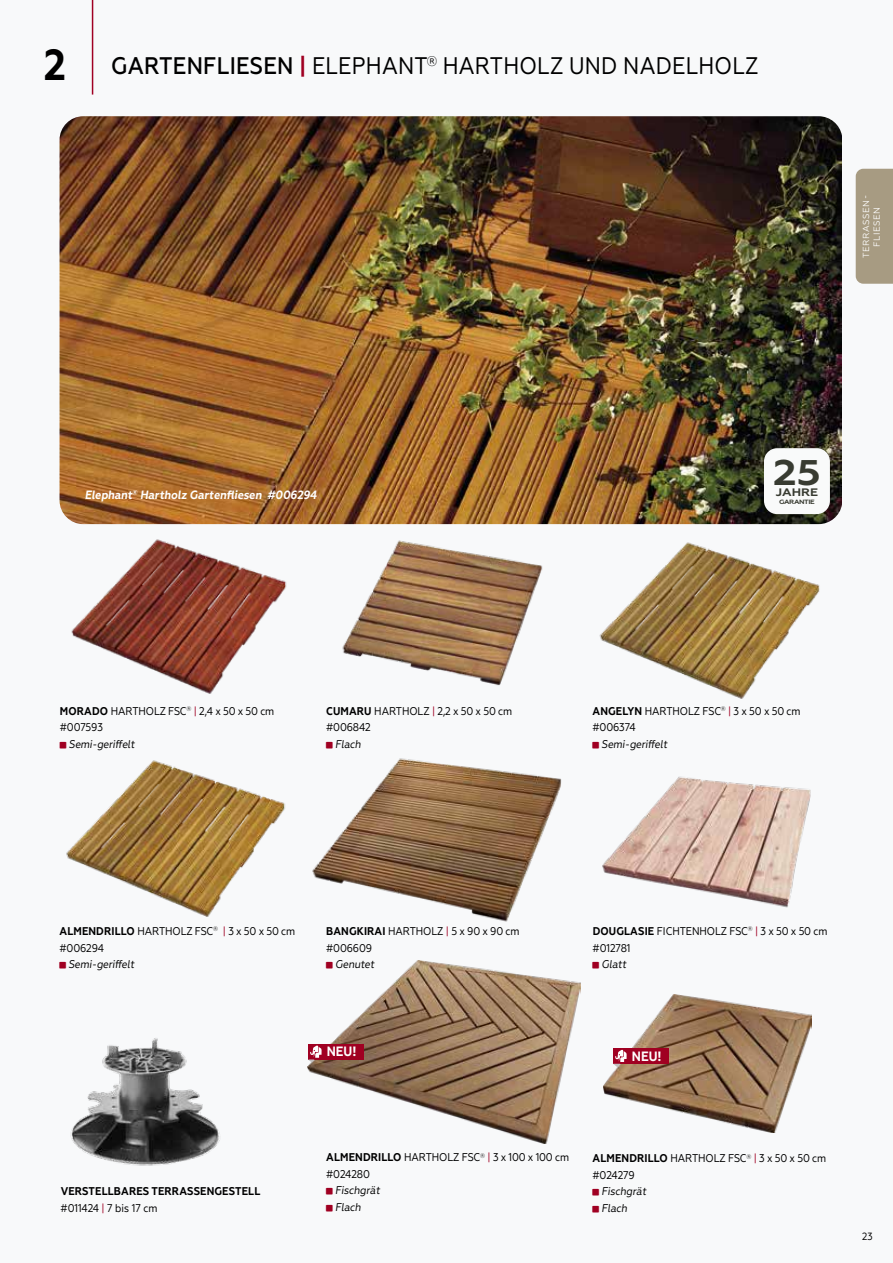
<style>
.page{position:relative;width:893px;height:1263px;background:#f8f9fa}
.page>*{position:absolute;margin:0;border:0;box-sizing:border-box;transform-origin:0 0}
.t1{font:700 35.7px "Geometria";color:#383b31;scale:1.15 1}
.t2{font:condensed 24px "Geometria";letter-spacing:.01em;color:#000}
.t3{font:700 condensed 13.5px "Geometria";color:#fff}
.t4{font:700 condensed 12px "Geometria";color:#fff}
.t5{font:condensed 11.25px "Geometria";letter-spacing:-.01em;color:#000}
.t6{font:700 condensed 11.25px/16.5px "Geometria";letter-spacing:.01em;color:#000}
.t7{font:700 10.8px "Geometria";color:#383b31;scale:1.15 1}
.t8{font:condensed 10.5px "Geometria";color:#000}
.t9{font:8.85px/10.6px "Geometria";letter-spacing:.06em;color:#fff;text-align:center}
.t10{font:700 6.15px "Geometria";letter-spacing:-.06em;color:#383b31;scale:1.15 1}
.s1{font-weight:700;font-size:43.5px}
.s2{font-weight:500}
.s3{font-weight:700;color:#a00022}
.s4{font-weight:700}
.s5{color:#a00022}
.s6{font-weight:400}
.s7{font-weight:400;color:#a00022}
</style>
<div class="page">
<img style="left:60px;top:116px;width:782px;height:408px">
<hr style="left:92px;top:0;width:1px;height:95px;background:#a00022">
<svg style="left:764px;top:448px;width:66px;height:66px"></svg>
<div style="left:856px;top:169px;width:37px;height:115px;background:#a79b82"></div>
<img style="left:71px;top:539px;width:216px;height:155px">
<img style="left:70px;top:1038px;width:150px;height:128px">
<img style="left:312px;top:758px;width:250px;height:164px">
<img style="left:308px;top:960px;width:273px;height:184px">
<img style="left:335px;top:524px;width:218px;height:162px">
<img style="left:599px;top:542px;width:221px;height:157px">
<img style="left:604px;top:995px;width:207px;height:137px">
<img style="left:66px;top:760px;width:219px;height:157px">
<img style="left:602px;top:776px;width:209px;height:132px">
<div style="left:308px;top:1044px;width:56px;height:15px;background:#a00022"></div>
<svg style="left:308px;top:1045px;width:14px;height:17px"></svg>
<div style="left:613px;top:1048px;width:56px;height:16px;background:#a00022"></div>
<svg style="left:613px;top:1050px;width:14px;height:17px"></svg>
<svg style="left:326px;top:962px;width:7px;height:6px"></svg>
<h2 class="t2" style="left:44px;top:52px;width:716px"><span class="s1">2</span> <span class="s2">GARTENFLIESEN</span> <span class="s3">|</span> ELEPHANT<sup>®</sup> HARTHOLZ UND NADELHOLZ</h2>
<p class="t9" style="left:861px;top:258px;width:63px;rotate:-90deg">TERRASSEN-<br>FLIESEN</p>
<p class="t4" style="left:85px;top:488px;width:235px">Elephant<sup>®</sup> Hartholz Gartenfliesen #006294</p>
<h1 class="t1" style="left:773px;top:451px;width:43px">25</h1>
<p class="t7" style="left:776px;top:486px;width:38px">JAHRE</p>
<p class="t10" style="left:779px;top:498px;width:32px">GARANTIE</p>
<p class="t5" style="left:60px;top:704px;width:216px"><span class="s4">MORADO</span> HARTHOLZ FSC<sup>®</sup> <span class="s5">|</span> 2,4 x 50 x 50 cm</p>
<p class="t5" style="left:60px;top:721px;width:45px">#007593</p>
<p class="t5" style="left:69px;top:737px;width:69px">Semi-geriffelt</p>
<p class="t5" style="left:326px;top:704px;width:187px"><span class="s4">CUMARU</span> HARTHOLZ <span class="s5">|</span> 2,2 x 50 x 50 cm</p>
<p class="t5" style="left:326px;top:721px;width:46px">#006842</p>
<p class="t5" style="left:335px;top:737px;width:29px">Flach</p>
<p class="t5" style="left:593px;top:704px;width:209px"><span class="s4">ANGELYN</span> HARTHOLZ FSC<sup>®</sup> <span class="s5">|</span> 3 x 50 x 50 cm</p>
<p class="t5" style="left:592px;top:721px;width:45px">#006374</p>
<p class="t5" style="left:601px;top:737px;width:69px">Semi-geriffelt</p>
<p class="t5" style="left:60px;top:924px;width:237px"><span class="s4">ALMENDRILLO</span> HARTHOLZ FSC<sup>®</sup> <span class="s5">|</span> 3 x 50 x 50 cm</p>
<p class="t5" style="left:60px;top:941px;width:46px">#006294</p>
<p class="t5" style="left:69px;top:957px;width:69px">Semi-geriffelt</p>
<p class="t5" style="left:326px;top:924px;width:195px"><span class="s4">BANGKIRAI</span> HARTHOLZ <span class="s5">|</span> 5 x 90 x 90 cm</p>
<p class="t5" style="left:326px;top:941px;width:47px">#006609</p>
<p class="t5" style="left:335px;top:957px;width:42px">Genutet</p>
<p class="t5" style="left:593px;top:924px;width:236px"><span class="s4">DOUGLASIE</span> FICHTENHOLZ FSC<sup>®</sup> <span class="s5">|</span> 3 x 50 x 50 cm</p>
<p class="t5" style="left:593px;top:941px;width:39px">#012781</p>
<p class="t5" style="left:602px;top:957px;width:28px">Glatt</p>
<p class="t3" style="left:327px;top:1044px;width:31px">NEU!</p>
<p class="t3" style="left:632px;top:1048px;width:31px">NEU!</p>
<p class="t6" style="left:61px;top:1183px;width:201px">VERSTELLBARES TERRASSENGESTELL <span class="s6">#011424</span> <span class="s7">|</span> <span class="s6">7 bis 17 cm</span></p>
<p class="t5" style="left:326px;top:1151px;width:244px"><span class="s4">ALMENDRILLO</span> HARTHOLZ FSC<sup>®</sup> <span class="s5">|</span> 3 x 100 x 100 cm</p>
<p class="t5" style="left:326px;top:1167px;width:45px">#024280</p>
<p class="t5" style="left:335px;top:1184px;width:48px">Fischgrät</p>
<p class="t5" style="left:335px;top:1200px;width:29px">Flach</p>
<p class="t5" style="left:593px;top:1152px;width:235px"><span class="s4">ALMENDRILLO</span> HARTHOLZ FSC<sup>®</sup> <span class="s5">|</span> 3 x 50 x 50 cm</p>
<p class="t5" style="left:592px;top:1168px;width:44px">#024279</p>
<p class="t5" style="left:601px;top:1185px;width:48px">Fischgrät</p>
<p class="t5" style="left:601px;top:1201px;width:29px">Flach</p>
<p class="t8" style="left:862px;top:1230px;width:12px">23</p>
</div>
